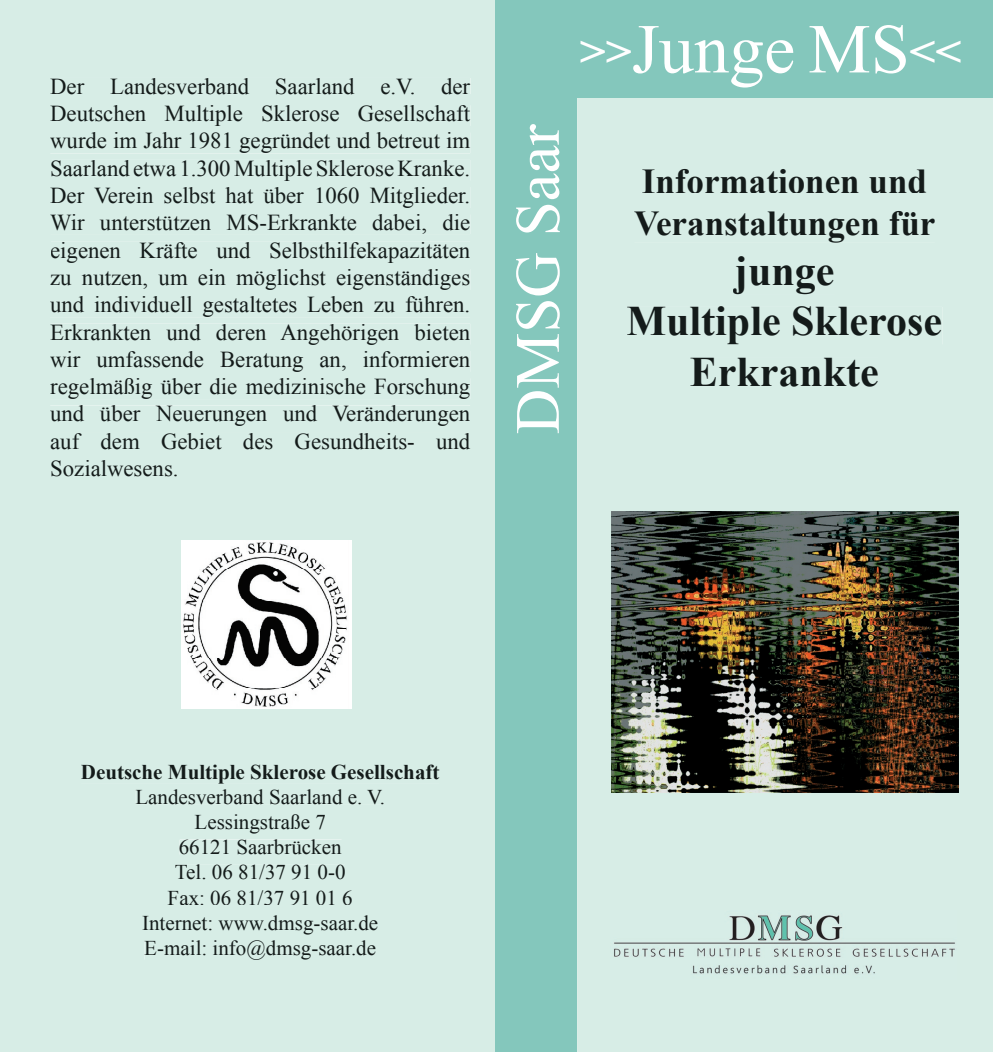
<style>
.page{position:relative;width:993px;height:1052px;background:#fff}
.page>*{position:absolute;margin:0;border:0;box-sizing:border-box;transform-origin:0 0}
.t1{font:70px "Times New Roman";color:#fff}
.t2{font:63px "Times New Roman";color:#fff}
.t3{font:700 42px/50.4px "Times New Roman";color:#141b1a;text-align:center}
.t4{font:700 35px/42px "Times New Roman";color:#141b1a}
.t5{font:22.75px/27.3px "Times New Roman";color:#141b1a;text-align:justify}
.t6{font:21px/25.2px "Times New Roman";color:#141b1a;text-align:center}
.t7{font:700 21px "Times New Roman";color:#141b1a}
.s1{font-weight:700;font-size:45.5px}
</style>
<div class="page">
<div style="left:0;top:0;width:495px;height:1052px;background:#d7ede6"></div>
<div style="left:51px;top:78px;width:419px;height:16px;background:#d7ede6"></div>
<div style="left:51px;top:105px;width:419px;height:21px;background:#d7ede6"></div>
<div style="left:50px;top:133px;width:420px;height:20px;background:#d7ede6"></div>
<div style="left:52px;top:160px;width:418px;height:21px;background:#d7ede6"></div>
<div style="left:51px;top:187px;width:419px;height:21px;background:#d7ede6"></div>
<div style="left:50px;top:214px;width:420px;height:20px;background:#d7ede6"></div>
<div style="left:51px;top:242px;width:419px;height:20px;background:#d7ede6"></div>
<div style="left:51px;top:269px;width:419px;height:21px;background:#d7ede6"></div>
<div style="left:50px;top:296px;width:420px;height:21px;background:#d7ede6"></div>
<div style="left:51px;top:324px;width:419px;height:20px;background:#d7ede6"></div>
<div style="left:50px;top:351px;width:420px;height:21px;background:#d7ede6"></div>
<div style="left:50px;top:378px;width:420px;height:21px;background:#d7ede6"></div>
<div style="left:50px;top:406px;width:420px;height:20px;background:#d7ede6"></div>
<div style="left:51px;top:433px;width:419px;height:16px;background:#d7ede6"></div>
<div style="left:52px;top:460px;width:125px;height:16px;background:#d7ede6"></div>
<div style="left:81px;top:764px;width:358px;height:19px;background:#d7ede6"></div>
<div style="left:136px;top:789px;width:247px;height:15px;background:#d7ede6"></div>
<div style="left:195px;top:814px;width:130px;height:19px;background:#d7ede6"></div>
<div style="left:180px;top:839px;width:161px;height:15px;background:#d7ede6"></div>
<div style="left:175px;top:865px;width:170px;height:14px;background:#d7ede6"></div>
<div style="left:168px;top:890px;width:184px;height:15px;background:#d7ede6"></div>
<div style="left:143px;top:915px;width:234px;height:19px;background:#d7ede6"></div>
<div style="left:145px;top:940px;width:230px;height:19px;background:#d7ede6"></div>
<img style="left:182px;top:540px;width:167px;height:168px">
<div style="left:577px;top:98px;width:415px;height:954px;background:#d7ede6"></div>
<div style="left:495px;top:0;width:497px;height:98px;background:#84c7bc"></div>
<img style="left:610px;top:911px;width:346px;height:68px">
<div style="left:495px;top:97px;width:82px;height:955px;background:#84c7bc"></div>
<div style="left:642px;top:169px;width:284px;height:24px;background:#d7ede6"></div>
<div style="left:634px;top:211px;width:300px;height:31px;background:#d7ede6"></div>
<div style="left:732px;top:256px;width:102px;height:38px;background:#d7ede6"></div>
<div style="left:627px;top:307px;width:314px;height:37px;background:#d7ede6"></div>
<div style="left:690px;top:358px;width:187px;height:28px;background:#d7ede6"></div>
<img style="left:611px;top:511px;width:346px;height:282px">
<hr style="left:349px;top:540px;width:2px;height:168px;background:#fff">
<p class="t5" style="left:50px;top:72px;width:421px">Der Landesverband Saarland e.V. der Deutschen Multiple Sklerose Gesellschaft wurde im Jahr 1981 gegründet und betreut im Saarland etwa 1.300 Multiple Sklerose Kranke.<br>Der Verein selbst hat über 1060 Mitglieder.<br>Wir unterstützen MS-Erkrankte dabei, die eigenen Kräfte und Selbsthilfekapazitäten zu nutzen, um ein möglichst eigenständiges und individuell gestaltetes Leben zu führen.<br>Erkrankten und deren Angehörigen bieten wir umfassende Beratung an, informieren regelmäßig über die medizinische Forschung und über Neuerungen und Veränderungen auf dem Gebiet des Gesundheits- und Sozialwesens.</p>
<h2 class="t2" style="left:495px;top:434px;width:312px;rotate:-90deg">DMSG Saar</h2>
<h1 class="t1" style="left:579px;top:2px;width:383px"><span class="s1">&gt;&gt;</span>Junge MS<span class="s1">&lt;&lt;</span></h1>
<h3 class="t4" style="left:633px;top:159px;width:303px">Informationen und<br>Veranstaltungen für</h3>
<h3 class="t3" style="left:626px;top:245px;width:317px">junge<br>Multiple Sklerose<br>Erkrankte</h3>
<p class="t7" style="left:81px;top:757px;width:360px">Deutsche Multiple Sklerose Gesellschaft</p>
<p class="t6" style="left:135px;top:784px;width:251px">Landesverband Saarland e. V.<br>Lessingstraße 7<br>66121 Saarbrücken<br>Tel. 06 81/37 91 0-0<br>Fax: 06 81/37 91 01 6<br>Internet: www.dmsg-saar.de<br>E-mail: info@dmsg-saar.de</p>
</div>
